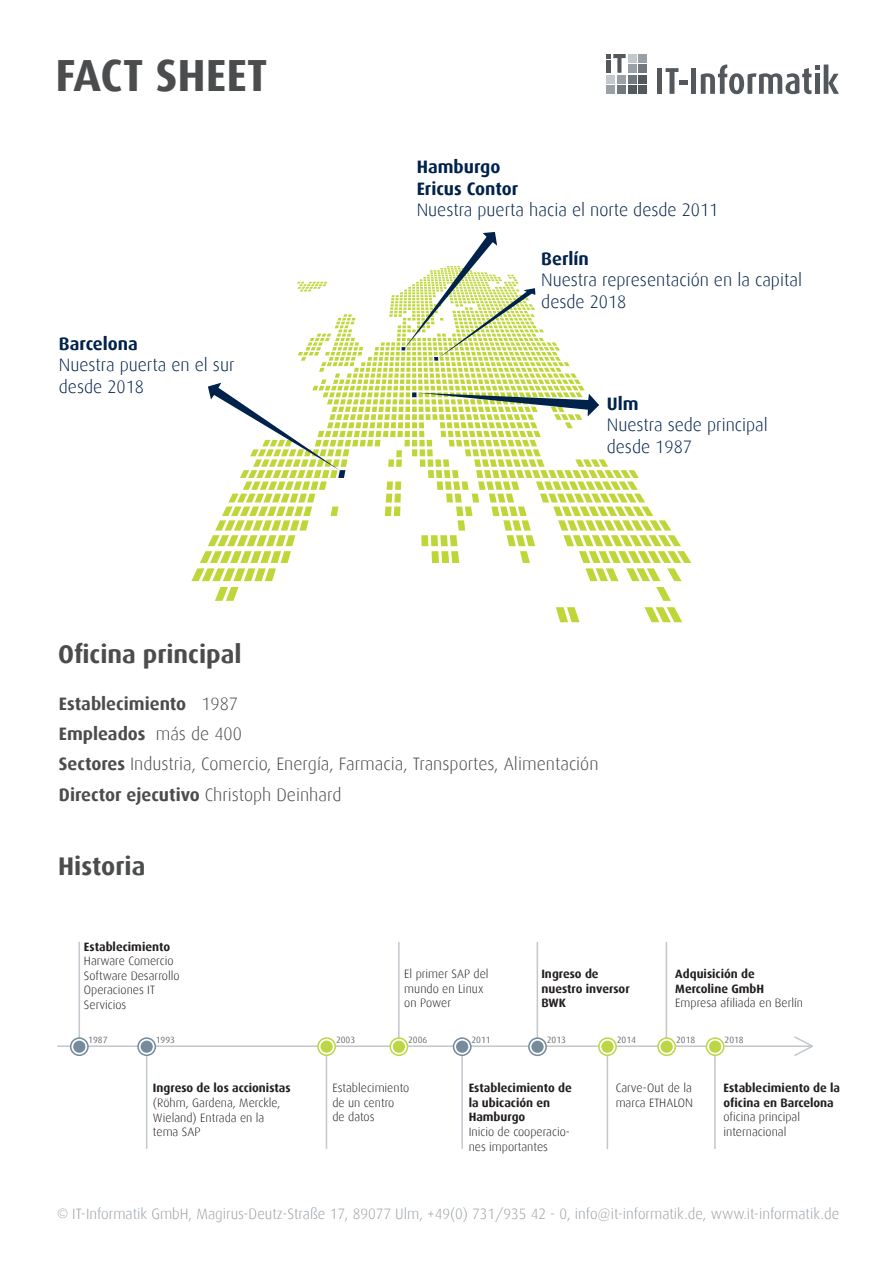
<style>
.page{position:relative;width:893px;height:1263px;background:#fff}
.page>*{position:absolute;margin:0;border:0;box-sizing:border-box;transform-origin:0 0}
.t1{font:700 45px "Dax";color:#4b4c4d}
.t2{font:700 25.5px "Dax";color:#4b4c4d}
.t3{font:300 18px/21.6px "Dax";color:#00224b}
.t4{font:700 18px "Dax";color:#4b4c4d}
.t5{font:300 18px "Dax";color:#4b4c4d}
.t6{font:700 18px "Dax";color:#00224b}
.t7{font:300 15px "Dax";color:#99a1a7}
.t8{font:300 12.15px/14.5px "Dax";color:#231f20}
.t9{font:700 12.15px/14.5px "Dax";color:#231f20}
.t10{font:9.15px "Dax";color:#6c6d70}
.s1{font-weight:300}
.s2{font-weight:700}
.s3{font-size:13.5px}
</style>
<div class="page">
<svg style="left:215px;top:587px;width:23px;height:14px"></svg>
<svg style="left:656px;top:587px;width:15px;height:14px"></svg>
<svg style="left:556px;top:607px;width:23px;height:15px"></svg>
<svg style="left:644px;top:607px;width:38px;height:15px"></svg>
<hr style="left:57px;top:1045px;width:756px;height:2px;background:#c2c8cc">
<hr style="left:79px;top:942px;width:1px;height:98px;background:#c2c8cc">
<hr style="left:146px;top:1050px;width:1px;height:99px;background:#c2c8cc">
<hr style="left:326px;top:1050px;width:1px;height:99px;background:#c2c8cc">
<hr style="left:398px;top:942px;width:2px;height:99px;background:#c2c8cc">
<hr style="left:461px;top:1050px;width:2px;height:99px;background:#c2c8cc">
<hr style="left:537px;top:942px;width:1px;height:99px;background:#c2c8cc">
<hr style="left:607px;top:1050px;width:1px;height:99px;background:#c2c8cc">
<hr style="left:666px;top:942px;width:1px;height:99px;background:#c2c8cc">
<hr style="left:714px;top:1050px;width:2px;height:99px;background:#c2c8cc">
<svg style="left:138px;top:1038px;width:17px;height:17px"></svg>
<div style="left:137px;top:1037px;width:19px;height:19px;border:2px solid #768b9c;border-radius:50%"></div>
<div style="left:141px;top:1040px;width:12px;height:13px;background:#768b9c;border-radius:50%"></div>
<svg style="left:318px;top:1038px;width:17px;height:17px"></svg>
<div style="left:317px;top:1037px;width:19px;height:19px;border:2px solid #bcd646;border-radius:50%"></div>
<svg style="left:320px;top:1040px;width:13px;height:13px"></svg>
<svg style="left:390px;top:1038px;width:18px;height:17px"></svg>
<div style="left:389px;top:1037px;width:19px;height:19px;border:2px solid #bcd646;border-radius:50%"></div>
<div style="left:393px;top:1040px;width:12px;height:13px;background:#bcd646;border-radius:50%"></div>
<svg style="left:454px;top:1038px;width:17px;height:17px"></svg>
<div style="left:453px;top:1037px;width:19px;height:19px;border:2px solid #768b9c;border-radius:50%"></div>
<div style="left:456px;top:1040px;width:12px;height:13px;background:#768b9c;border-radius:50%"></div>
<svg style="left:529px;top:1038px;width:17px;height:17px"></svg>
<div style="left:528px;top:1037px;width:19px;height:19px;border:2px solid #768b9c;border-radius:50%"></div>
<div style="left:531px;top:1041px;width:13px;height:12px;background:#768b9c;border-radius:50%"></div>
<svg style="left:599px;top:1038px;width:17px;height:17px"></svg>
<div style="left:598px;top:1037px;width:19px;height:19px;border:2px solid #bcd646;border-radius:50%"></div>
<div style="left:601px;top:1040px;width:13px;height:13px;background:#bcd646;border-radius:50%"></div>
<svg style="left:658px;top:1038px;width:17px;height:17px"></svg>
<div style="left:657px;top:1037px;width:19px;height:19px;border:2px solid #bcd646;border-radius:50%"></div>
<div style="left:661px;top:1040px;width:12px;height:13px;background:#bcd646;border-radius:50%"></div>
<svg style="left:706px;top:1038px;width:18px;height:17px"></svg>
<div style="left:706px;top:1037px;width:18px;height:19px;border:2px solid #bcd646;border-radius:50%"></div>
<div style="left:709px;top:1040px;width:12px;height:13px;background:#bcd646;border-radius:50%"></div>
<svg style="left:71px;top:1038px;width:17px;height:17px"></svg>
<div style="left:70px;top:1037px;width:19px;height:19px;border:2px solid #768b9c;border-radius:50%"></div>
<div style="left:73px;top:1040px;width:12px;height:13px;background:#768b9c;border-radius:50%"></div>
<svg style="left:792px;top:1036px;width:21px;height:20px"></svg>
<div style="left:607px;top:86px;width:8px;height:8px;background:#99a1a7"></div>
<div style="left:617px;top:86px;width:9px;height:8px;background:#72797e"></div>
<div style="left:628px;top:86px;width:8px;height:8px;background:#53585d"></div>
<div style="left:638px;top:86px;width:9px;height:8px;background:#53585d"></div>
<div style="left:607px;top:75px;width:8px;height:8px;background:#c2c8cc"></div>
<div style="left:617px;top:75px;width:9px;height:8px;background:#99a1a7"></div>
<div style="left:628px;top:75px;width:8px;height:8px;background:#72797e"></div>
<div style="left:638px;top:75px;width:9px;height:8px;background:#53585d"></div>
<div style="left:628px;top:65px;width:8px;height:8px;background:#99a1a7"></div>
<div style="left:638px;top:65px;width:9px;height:8px;background:#72797e"></div>
<div style="left:628px;top:54px;width:8px;height:8px;background:#c2c8cc"></div>
<div style="left:638px;top:54px;width:9px;height:8px;background:#99a1a7"></div>
<svg style="left:607px;top:54px;width:19px;height:19px"></svg>
<hr style="left:607px;top:60px;width:4px;height:13px;background:#53585d">
<div style="left:657px;top:68px;width:5px;height:26px;background:#53585d"></div>
<svg style="left:666px;top:68px;width:22px;height:26px"></svg>
<div style="left:691px;top:68px;width:5px;height:26px;background:#53585d"></div>
<svg style="left:701px;top:65px;width:138px;height:29px"></svg>
<svg style="left:191px;top:232px;width:500px;height:349px"></svg>
<h1 class="t1" style="left:55px;top:51px;width:214px">FACT SHEET</h1>
<p class="t6" style="left:59px;top:333px;width:81px">Barcelona</p>
<p class="t3" style="left:59px;top:354px;width:177px">Nuestra puerta en el sur desde 2018</p>
<p class="t2" style="left:58px;top:640px;width:185px">Oficina principal</p>
<p class="t6" style="left:417px;top:157px;width:85px">Hamburgo</p>
<p class="t6" style="left:417px;top:178px;width:103px">Ericus Contor</p>
<p class="t3" style="left:417px;top:199px;width:303px">Nuestra puerta hacia el norte desde 2011</p>
<p class="t6" style="left:541px;top:248px;width:49px">Berlín</p>
<p class="t3" style="left:541px;top:270px;width:262px">Nuestra representación en la capital</p>
<p class="t3" style="left:541px;top:291px;width:87px">desde 2018</p>
<p class="t6" style="left:607px;top:393px;width:33px">Ulm</p>
<p class="t3" style="left:607px;top:414px;width:163px">Nuestra sede principal desde 1987</p>
<p class="t4" style="left:59px;top:694px;width:181px">Establecimiento <span class="s1">1987</span></p>
<p class="t4" style="left:59px;top:724px;width:184px">Empleados <span class="s1">más de 400</span></p>
<p class="t5" style="left:59px;top:754px;width:541px"><span class="s2">Sectores</span> Industria, Comercio, Energía, Farmacia, Transportes, Alimentación</p>
<p class="t4" style="left:59px;top:784px;width:284px">Director ejecutivo <span class="s1">Christoph Deinhard</span></p>
<p class="t2" style="left:58px;top:851px;width:89px">Historia</p>
<p class="t8" style="left:84px;top:939px;width:97px"><span class="s2">Establecimiento<br></span>Harware Comercio<br>Software Desarrollo<br>Operaciones IT<br>Servicios</p>
<p class="t8" style="left:404px;top:967px;width:86px">El primer SAP del mundo en Linux on Power</p>
<p class="t9" style="left:541px;top:967px;width:90px">Ingreso de nuestro inversor<br>BWK</p>
<p class="t9" style="left:675px;top:967px;width:129px">Adquisición de<br>Mercoline GmbH<br><span class="s1">Empresa afiliada en Berlín</span></p>
<p class="t10" style="left:88px;top:1035px;width:21px">1987</p>
<p class="t10" style="left:156px;top:1035px;width:21px">1993</p>
<p class="t10" style="left:336px;top:1035px;width:21px">2003</p>
<p class="t10" style="left:408px;top:1035px;width:21px">2006</p>
<p class="t10" style="left:471px;top:1035px;width:21px">2011</p>
<p class="t10" style="left:547px;top:1035px;width:21px">2013</p>
<p class="t10" style="left:617px;top:1035px;width:21px">2014</p>
<p class="t10" style="left:676px;top:1035px;width:21px">2018</p>
<p class="t10" style="left:724px;top:1035px;width:21px">2018</p>
<p class="t8" style="left:153px;top:1081px;width:139px"><span class="s2">Ingreso de los accionistas </span>(Röhm, Gardena, Merckle,<br>Wieland) Entrada en la tema SAP</p>
<p class="t8" style="left:332px;top:1081px;width:78px">Establecimiento de un centro de datos</p>
<p class="t9" style="left:469px;top:1081px;width:105px">Establecimiento de la ubicación en<br>Hamburgo<br><span class="s1">Inicio de cooperacio&shy;nes importantes</span></p>
<p class="t8" style="left:616px;top:1081px;width:79px">Carve-Out de la marca ETHALON</p>
<p class="t9" style="left:723px;top:1081px;width:118px">Establecimiento de la oficina en Barcelona <span class="s1">oficina principal internacional</span></p>
<p class="t7" style="left:57px;top:1206px;width:784px"><span class="s3">©</span> IT-Informatik GmbH, Magirus-Deutz-Straße 17, 89077 Ulm, +49(0) 731/935 42 - 0, info@it-informatik.de, www.it-informatik.de</p>
</div>
